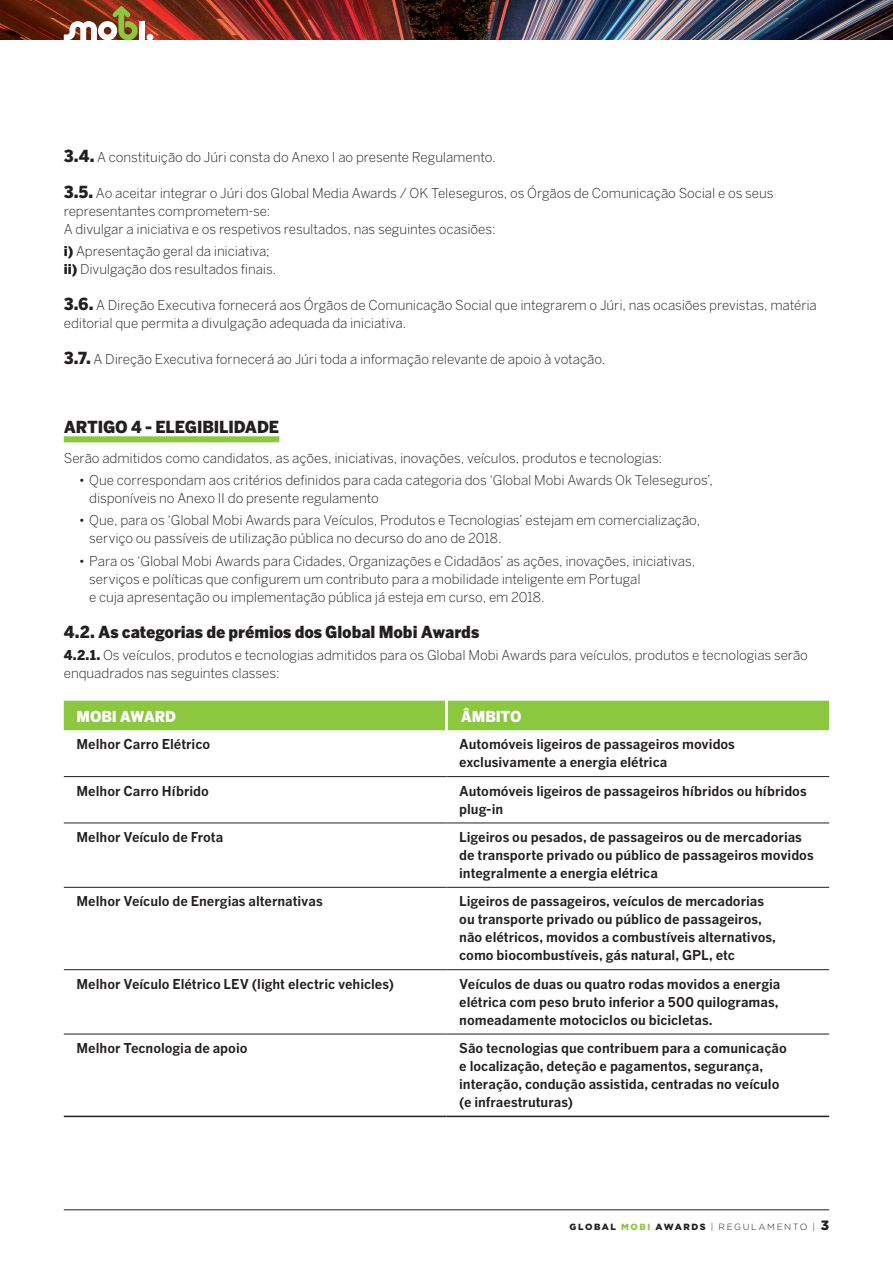
<style>
.page{position:relative;width:893px;height:1263px;background:#fff}
.page>*{position:absolute;margin:0;border:0;box-sizing:border-box;transform-origin:0 0}
._002{font:900 16.5px "Benton Gothic";letter-spacing:-.005em;color:#231f20}
._001{font:900 16.5px "Benton Gothic";letter-spacing:-.01em;color:#231f20}
.txt_geral_bentonlig{font:900 15px "Benton Gothic";letter-spacing:-.005em;color:#fff}
.txt_geral_bentonlig-2{font:300 13.5px/18px "Benton Gothic";letter-spacing:-.01em;color:#231f20}
.txt_geral_bentonlig-3{font:700 13.5px/18px "Benton Gothic";letter-spacing:-.005em;color:#231f20}
.t1{font:300 9px "Gotham";letter-spacing:.175em;color:#231f20}
.s1{font-weight:900;font-size:16.5px}
.s2{font-weight:900}
.s3{font-weight:900;color:#8cc740}
.s4{font-weight:900;font-size:13.5px}
</style>
<div class="page">
<img style="left:0;top:0;width:893px;height:40px">
<div style="left:139px;top:22px;width:5px;height:18px;background:#fff"></div>
<div style="left:147px;top:34px;width:6px;height:7px;background:#fff;border-radius:50%"></div>
<svg style="left:64px;top:6px;width:74px;height:34px"></svg>
<hr style="left:64px;top:1209px;width:765px;height:1px;background:#231f20">
<div style="left:64px;top:436px;width:215px;height:6px;background:#8cc740"></div>
<div style="left:64px;top:701px;width:765px;height:29px;background:#8cc740"></div>
<hr style="left:445px;top:701px;width:3px;height:29px;background:#fff">
<hr style="left:64px;top:776px;width:382px;height:1px;background:#231f20">
<hr style="left:446px;top:776px;width:383px;height:1px;background:#231f20">
<hr style="left:64px;top:823px;width:382px;height:1px;background:#231f20">
<hr style="left:446px;top:823px;width:383px;height:1px;background:#231f20">
<hr style="left:64px;top:887px;width:382px;height:1px;background:#231f20">
<hr style="left:446px;top:887px;width:383px;height:1px;background:#231f20">
<hr style="left:64px;top:969px;width:382px;height:1px;background:#231f20">
<hr style="left:446px;top:969px;width:383px;height:1px;background:#231f20">
<hr style="left:64px;top:1034px;width:382px;height:1px;background:#231f20">
<hr style="left:446px;top:1034px;width:383px;height:1px;background:#231f20">
<hr style="left:64px;top:1116px;width:382px;height:1px;background:#231f20">
<hr style="left:446px;top:1116px;width:383px;height:1px;background:#231f20">
<p class="txt_geral_bentonlig-2" style="left:64px;top:148px;width:433px"><span class="s1">3.4.</span> A constituição do Júri consta do Anexo I ao presente Regulamento.</p>
<p class="txt_geral_bentonlig-2" style="left:64px;top:184px;width:711px"><span class="s1">3.5.</span> Ao aceitar integrar o Júri dos Global Media Awards / OK Teleseguros, os Órgãos de Comunicação Social e os seus representantes comprometem-se:</p>
<p class="txt_geral_bentonlig-2" style="left:64px;top:220px;width:433px">A divulgar a iniciativa e os respetivos resultados, nas seguintes ocasiões:</p>
<p class="txt_geral_bentonlig-2" style="left:64px;top:242px;width:208px"><span class="s2">i)</span> Apresentação geral da iniciativa;</p>
<p class="txt_geral_bentonlig-2" style="left:64px;top:260px;width:214px"><span class="s2">ii)</span> Divulgação dos resultados finais.</p>
<p class="txt_geral_bentonlig-2" style="left:64px;top:296px;width:755px"><span class="s1">3.6.</span> A Direção Executiva fornecerá aos Órgãos de Comunicação Social que integrarem o Júri, nas ocasiões previstas, matéria editorial que permita a divulgação adequada da iniciativa.</p>
<p class="txt_geral_bentonlig-2" style="left:64px;top:350px;width:543px"><span class="s1">3.7.</span> A Direção Executiva fornecerá ao Júri toda a informação relevante de apoio à votação.</p>
<p class="_001" style="left:64px;top:417px;width:217px">ARTIGO 4 - ELEGIBILIDADE</p>
<p class="txt_geral_bentonlig-2" style="left:64px;top:449px;width:600px">Serão admitidos como candidatos, as ações, iniciativas, inovações, veículos, produtos e tecnologias:</p>
<p class="txt_geral_bentonlig-2" style="left:89px;top:471px;width:625px;text-indent:-10px">• Que correspondam aos critérios definidos para cada categoria dos ‘Global Mobi Awards Ok Teleseguros’, disponíveis no Anexo II do presente regulamento</p>
<p class="txt_geral_bentonlig-2" style="left:89px;top:511px;width:612px;text-indent:-10px">• Que, para os ‘Global Mobi Awards para Veículos, Produtos e Tecnologias’ estejam em comercialização, serviço ou passíveis de utilização pública no decurso do ano de 2018.</p>
<p class="txt_geral_bentonlig-2" style="left:89px;top:551px;width:607px;text-indent:-10px">• Para os ‘Global Mobi Awards para Cidades, Organizações e Cidadãos’ as ações, inovações, iniciativas, serviços e políticas que configurem um contributo para a mobilidade inteligente em Portugal<br>e cuja apresentação ou implementação pública já esteja em curso, em 2018.</p>
<p class="_002" style="left:64px;top:621px;width:417px">4.2. As categorias de prémios dos Global Mobi Awards</p>
<p class="txt_geral_bentonlig-2" style="left:64px;top:646px;width:746px"><span class="s2">4.2.1.</span> Os veículos, produtos e tecnologias admitidos para os Global Mobi Awards para veículos, produtos e tecnologias serão enquadrados nas seguintes classes:</p>
<p class="txt_geral_bentonlig" style="left:77px;top:707px;width:101px">MOBI AWARD</p>
<p class="txt_geral_bentonlig" style="left:461px;top:707px;width:62px">ÂMBITO</p>
<p class="txt_geral_bentonlig-3" style="left:77px;top:735px;width:135px">Melhor Carro Elétrico</p>
<p class="txt_geral_bentonlig-3" style="left:459px;top:735px;width:277px">Automóveis ligeiros de passageiros movidos exclusivamente a energia elétrica</p>
<p class="txt_geral_bentonlig-3" style="left:77px;top:781px;width:134px">Melhor Carro Híbrido</p>
<p class="txt_geral_bentonlig-3" style="left:459px;top:781px;width:349px">Automóveis ligeiros de passageiros híbridos ou híbridos plug-in</p>
<p class="txt_geral_bentonlig-3" style="left:77px;top:828px;width:148px">Melhor Veículo de Frota</p>
<p class="txt_geral_bentonlig-3" style="left:459px;top:828px;width:356px">Ligeiros ou pesados, de passageiros ou de mercadorias de transporte privado ou público de passageiros movidos integralmente a energia elétrica</p>
<p class="txt_geral_bentonlig-3" style="left:77px;top:892px;width:248px">Melhor Veículo de Energias alternativas</p>
<p class="txt_geral_bentonlig-3" style="left:459px;top:892px;width:318px">Ligeiros de passageiros, veículos de mercadorias ou transporte privado ou público de passageiros, não elétricos, movidos a combustíveis alternativos, como biocombustíveis, gás natural, GPL, etc</p>
<p class="txt_geral_bentonlig-3" style="left:77px;top:974px;width:319px">Melhor Veículo Elétrico LEV (light electric vehicles)</p>
<p class="txt_geral_bentonlig-3" style="left:459px;top:974px;width:323px">Veículos de duas ou quatro rodas movidos a energia elétrica com peso bruto inferior a 500 quilogramas, nomeadamente motociclos ou bicicletas.</p>
<p class="txt_geral_bentonlig-3" style="left:77px;top:1039px;width:173px">Melhor Tecnologia de apoio</p>
<p class="txt_geral_bentonlig-3" style="left:459px;top:1039px;width:329px">São tecnologias que contribuem para a comunicação e localização, deteção e pagamentos, segurança, interação, condução assistida, centradas no veículo (e infraestruturas)</p>
<p class="t1" style="left:569px;top:1221px;width:261px"><span class="s2">GLOBAL</span> <span class="s3">MOBI</span> <span class="s2">AWARDS</span> | REGULAMENTO | <span class="s4">3</span></p>
</div>
